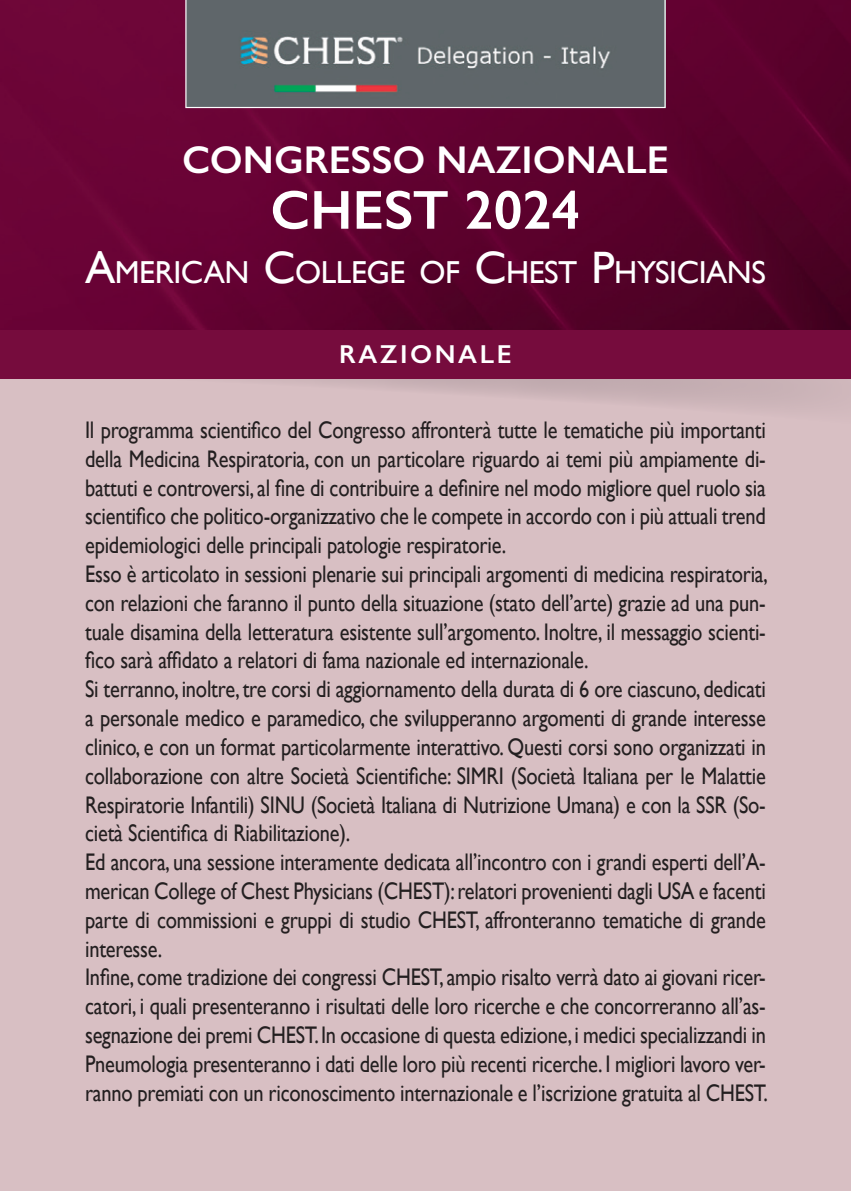
<style>
.page{position:relative;width:851px;height:1191px;background:#fff}
.page>*{position:absolute;margin:0;border:0;box-sizing:border-box;transform-origin:0 0}
.t1{font:600 55px "Gill Sans";color:#fff}
.t2{font:600 38.8px "Gill Sans";color:#fff}
.t3{font:31.8px "Gill Sans";letter-spacing:-.015em;color:#fff}
.t4{font:600 26px "Gill Sans";letter-spacing:.1em;color:#fff}
.t5{font:24px/28.8px "Gill Sans";letter-spacing:-.01em;color:#231f20;scale:.85 1}
.s1{font-size:45.4px}
</style>
<div class="page">
<div style="left:0;top:0;width:850px;height:1191px;background:#d8bfc3"></div>
<svg style="left:18px;top:378px;width:832px;height:27px"></svg>
<div style="left:0;top:0;width:850px;height:378px;background:#760c3d"></div>
<img style="left:0;top:0;width:850px;height:330px">
<div style="left:185px;top:0;width:480px;height:108px;background:#5f666a"></div>
<img style="left:235px;top:30px;width:381px;height:68px">
<h2 class="t2" style="left:182px;top:136px;width:488px">CONGRESSO NAZIONALE</h2>
<h1 class="t1" style="left:270px;top:177px;width:312px">CHEST 2024</h1>
<h3 class="t3" style="left:85px;top:254px;width:682px"><span class="s1">A</span>MERICAN <span class="s1">C</span>OLLEGE OF <span class="s1">C</span>HEST <span class="s1">P</span>HYSICIANS</h3>
<p class="t4" style="left:339px;top:338px;width:174px">RAZIONALE</p>
<p class="t5" style="left:85px;top:415px;width:804px">Il programma scientifico del Congresso affronterà tutte le tematiche più importanti della Medicina Respiratoria, con un particolare riguardo ai temi più ampiamente di&shy;battuti e controversi, al fine di contribuire a definire nel modo migliore quel ruolo sia scientifico che politico-organizzativo che le compete in accordo con i più attuali trend epidemiologici delle principali patologie respiratorie.<br>Esso è articolato in sessioni plenarie sui principali argomenti di medicina respiratoria, con relazioni che faranno il punto della situazione (stato dell’arte) grazie ad una pun&shy;tuale disamina della letteratura esistente sull’argomento. Inoltre, il messaggio scienti&shy;fico sarà affidato a relatori di fama nazionale ed internazionale.<br>Si terranno, inoltre, tre corsi di aggiornamento della durata di 6 ore ciascuno, dedicati a personale medico e paramedico, che svilupperanno argomenti di grande interesse clinico, e con un format particolarmente interattivo. Questi corsi sono organizzati in collaborazione con altre Società Scientifiche: SIMRI (Società Italiana per le Malattie Respiratorie Infantili) SINU (Società Italiana di Nutrizione Umana) e con la SSR (So&shy;cietà Scientifica di Riabilitazione).<br>Ed ancora, una sessione interamente dedicata all’incontro con i grandi esperti dell’A&shy;merican College of Chest Physicians (CHEST): relatori provenienti dagli USA e facenti parte di commissioni e gruppi di studio CHEST, affronteranno tematiche di grande interesse.<br>Infine, come tradizione dei congressi CHEST, ampio risalto verrà dato ai giovani ricer&shy;catori, i quali presenteranno i risultati delle loro ricerche e che concorreranno all’as&shy;segnazione dei premi CHEST. In occasione di questa edizione, i medici specializzandi in Pneumologia presenteranno i dati delle loro più recenti ricerche. I migliori lavoro ver&shy;ranno premiati con un riconoscimento internazionale e l’iscrizione gratuita al CHEST.</p>
</div>
